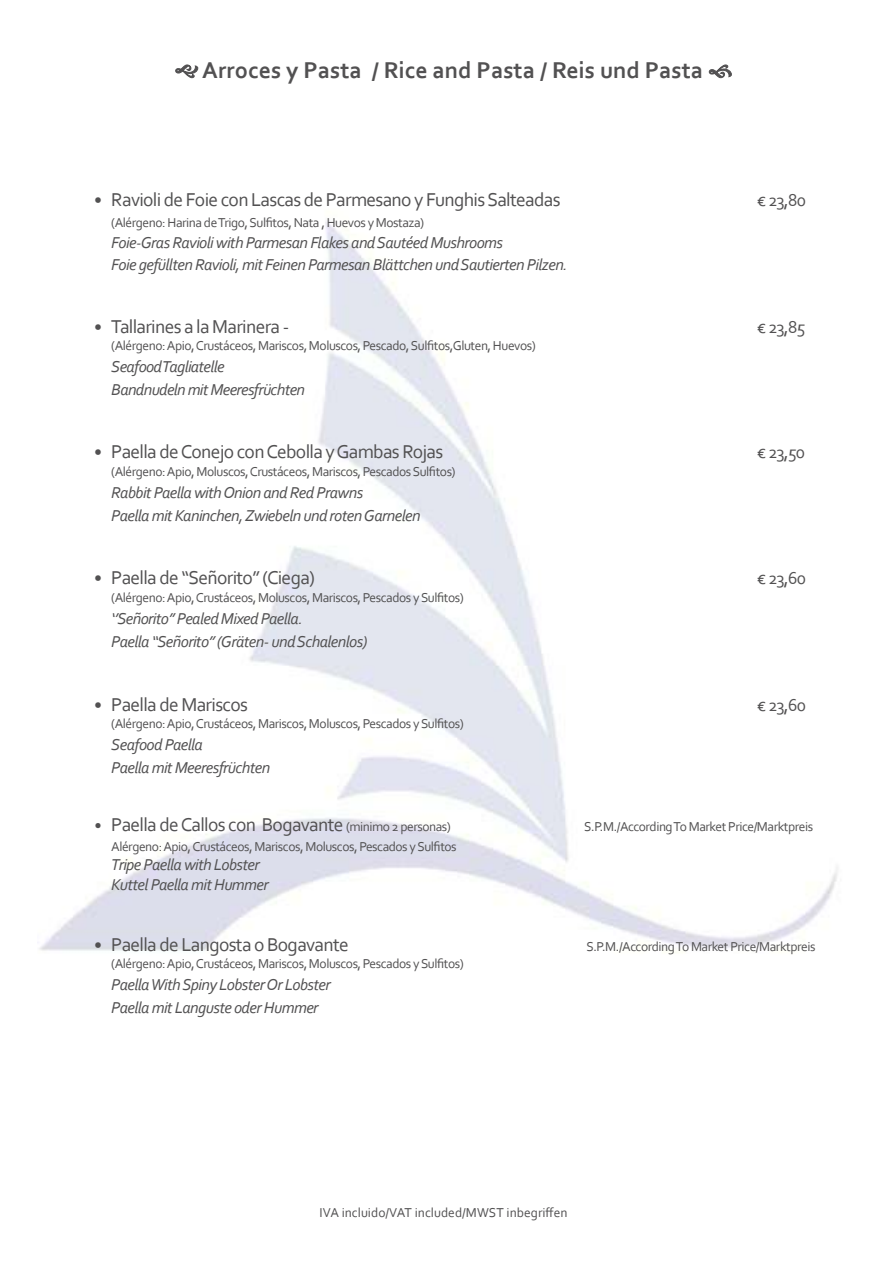
<style>
.page{position:relative;width:893px;height:1263px;background:#fff}
.page>*{position:absolute;margin:0;border:0;box-sizing:border-box;transform-origin:0 0}
.t1{font:700 24px "Corbel";color:#525152}
.t2{font:19.5px "Corbel";letter-spacing:-.035em;color:#525152}
.t3{font:18px "Corbel";letter-spacing:-.06em;color:#525152}
.t4{font:italic 16.5px/22.5px "Corbel";letter-spacing:-.035em;color:#525152}
.t5{font:13.5px "Corbel";letter-spacing:-.035em;color:#525152}
.t6{font:13.5px "Corbel";color:#525152}
.s1{font-size:18px}
.s2{font-style:italic;font-size:16.5px}
.s3{font-size:13.5px}
</style>
<div class="page">
<h1 class="t1" style="left:202px;top:61px;width:502px">Arroces y Pasta / Rice and Pasta / Reis und Pasta</h1>
<h2 class="t2" style="left:94px;top:192px;width:468px"><span class="s1">ï</span> Ravioli de Foie con Lascas de Parmesano y Funghis Salteadas</h2>
<h3 class="t3" style="left:757px;top:193px;width:51px">€ 23,80</h3>
<p class="t5" style="left:111px;top:217px;width:314px">(Alérgeno: Harina de Trigo, Sulfitos, Nata , Huevos y Mostaza)</p>
<p class="t4" style="left:111px;top:232px;width:458px">Foie‐Gras Ravioli with Parmesan Flakes and Sautéed Mushrooms<br>Foie gefüllten Ravioli, mit Feinen Parmesan Blättchen und Sautierten Pilzen.</p>
<h2 class="t2" style="left:94px;top:319px;width:196px"><span class="s1">ï</span> Tallarines a la Marinera ‐</h2>
<h3 class="t3" style="left:757px;top:320px;width:50px">€ 23,85</h3>
<p class="t5" style="left:111px;top:340px;width:426px">(Alérgeno: Apio, Crustáceos, Mariscos, Moluscos, Pescado, Sulfitos,Gluten, Huevos)</p>
<p class="t4" style="left:111px;top:357px;width:195px">Seafood Tagliatelle<br>Bandnudeln mit Meeresfrüchten</p>
<h2 class="t2" style="left:94px;top:444px;width:350px"><span class="s1">ï</span> Paella de Conejo con Cebolla y Gambas Rojas</h2>
<h3 class="t3" style="left:757px;top:445px;width:50px">€ 23,50</h3>
<p class="t5" style="left:111px;top:466px;width:346px">(Alérgeno: Apio, Moluscos, Crustáceos, Mariscos, Pescados Sulfitos)</p>
<p class="t4" style="left:111px;top:483px;width:311px">Rabbit Paella with Onion and Red Prawns<br>Paella mit Kaninchen, Zwiebeln und roten Garnelen</p>
<h2 class="t2" style="left:94px;top:570px;width:222px"><span class="s1">ï</span> Paella de “Señorito” (Ciega)</h2>
<h3 class="t3" style="left:757px;top:571px;width:51px">€ 23,60</h3>
<p class="t5" style="left:111px;top:592px;width:354px">(Alérgeno: Apio, Crustáceos, Moluscos, Mariscos, Pescados y Sulfitos)</p>
<p class="t4" style="left:111px;top:609px;width:258px">‘’Señorito’’ Pealed Mixed Paella.<br>Paella “Señorito” (Gräten‐ und Schalenlos)</p>
<h2 class="t2" style="left:94px;top:697px;width:155px"><span class="s1">ï</span> Paella de Mariscos</h2>
<h3 class="t3" style="left:757px;top:698px;width:51px">€ 23,60</h3>
<p class="t5" style="left:111px;top:718px;width:354px">(Alérgeno: Apio, Crustáceos, Mariscos, Moluscos, Pescados y Sulfitos)</p>
<p class="t4" style="left:111px;top:735px;width:161px">Seafood Paella<br>Paella mit Meeresfrüchten</p>
<h2 class="t2" style="left:94px;top:817px;width:358px"><span class="s2">ï</span> Paella de Callos con Bogavante <span class="s3">(minimo 2 personas)</span></h2>
<p class="t5" style="left:584px;top:821px;width:230px">S.P.M./According To Market Price/Marktpreis</p>
<p class="t5" style="left:111px;top:841px;width:347px">Alérgeno: Apio, Crustáceos, Mariscos, Moluscos, Pescados y Sulfitos</p>
<p class="t4" style="left:111px;top:856px;width:159px;line-height:19.5px">Tripe Paella with Lobster<br>Kuttel Paella mit Hummer</p>
<h2 class="t2" style="left:94px;top:937px;width:256px"><span class="s1">ï</span> Paella de Langosta o Bogavante</h2>
<p class="t5" style="left:586px;top:941px;width:230px">S.P.M./According To Market Price/Marktpreis</p>
<p class="t5" style="left:111px;top:958px;width:354px">(Alérgeno: Apio, Crustáceos, Mariscos, Moluscos, Pescados y Sulfitos)</p>
<p class="t4" style="left:111px;top:975px;width:221px">Paella With Spiny Lobster Or Lobster<br>Paella mit Languste oder Hummer</p>
<p class="t6" style="left:320px;top:1208px;width:249px">IVA incluido/VAT included/MWST inbegriffen</p>
</div>
